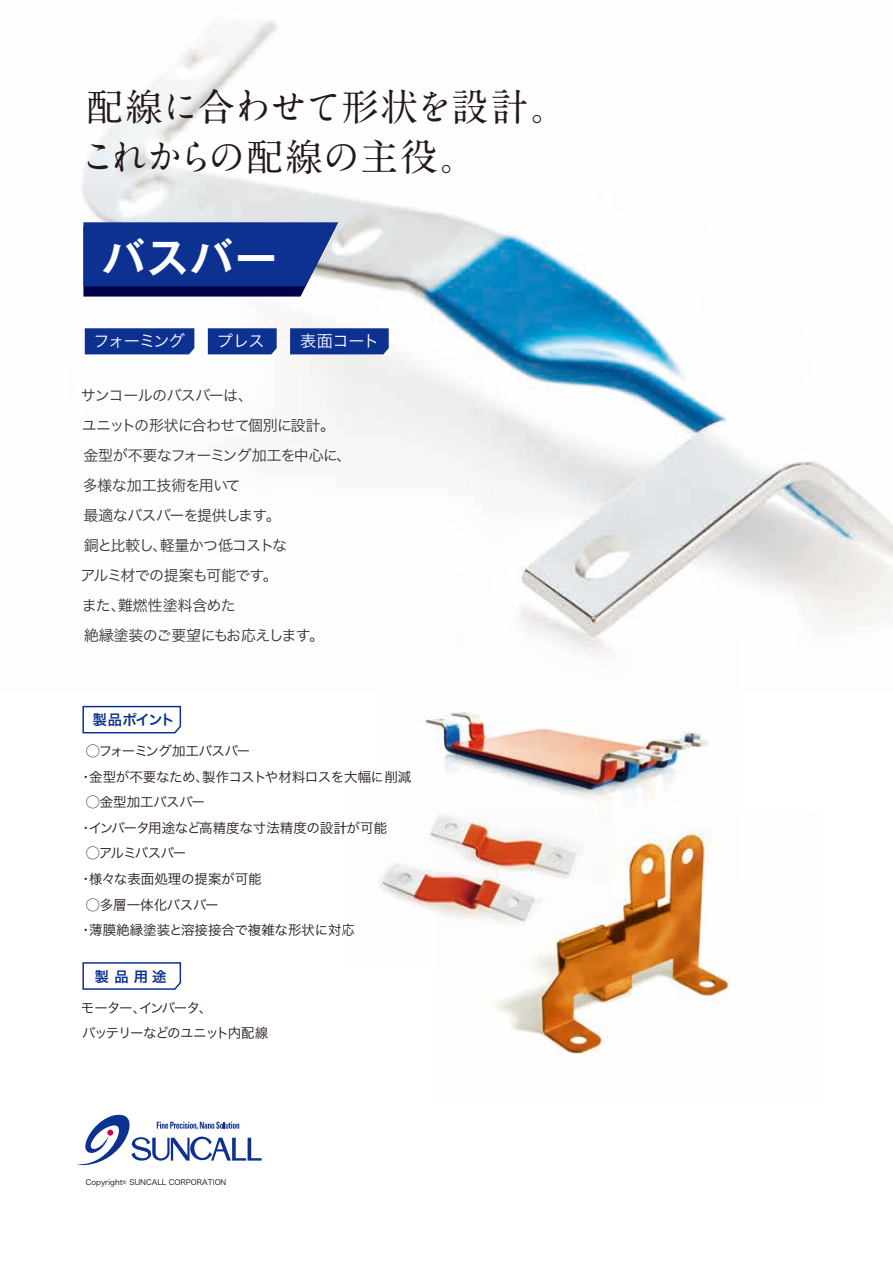
<style>
.page{position:relative;width:893px;height:1263px;background:#fff}
.page>*{position:absolute;margin:0;border:0;box-sizing:border-box;transform-origin:0 0}
.t1{font:700 42px "Gothic MB101 Pr 6 N De";color:#fff}
.t2{font:700 37.5px/49.8px "A1 Mincho Std";letter-spacing:-.035em;color:#231916}
.t3{font:16.2px "Hira Kaku Pro N W3";letter-spacing:-.04em;color:#fff}
.t4{font:15px/30px "Hira Kaku Pro N W3";letter-spacing:-.05em;color:#333433}
.t5{font:14.25px "Hira Kaku Pro N W6";letter-spacing:.045em;color:#0c3190}
.t6{font:13.5px "Hira Kaku Pro N W3";letter-spacing:-.025em;color:#231916}
.t7{font:13.5px "Hira Kaku Pro N W3";color:#231916}
.t8{font:13.5px/25.5px "Hira Kaku Pro N W3";letter-spacing:-.095em;color:#231916}
.t9{font:13.5px "Hira Kaku Pro N W3";letter-spacing:-.045em;color:#231916}
.t10{font:7.5px "Hira Kaku Pro N W3";color:#060202}
</style>
<div class="page">
<img style="left:82px;top:20px;width:811px;height:616px">
<svg style="left:83px;top:222px;width:255px;height:75px;background:#1c3a8e"></svg>
<svg style="left:82px;top:705px;width:100px;height:29px"></svg>
<svg style="left:82px;top:962px;width:100px;height:28px"></svg>
<div style="left:85px;top:328px;width:109px;height:26px;background:#0c3190"></div>
<div style="left:290px;top:328px;width:99px;height:26px;background:#0c3190"></div>
<div style="left:208px;top:328px;width:69px;height:26px;background:#0c3190"></div>
<img style="left:494px;top:879px;width:236px;height:176px">
<img style="left:378px;top:879px;width:235px;height:90px">
<img style="left:381px;top:636px;width:331px;height:243px">
<svg style="left:77px;top:1114px;width:185px;height:51px"></svg>
<h2 class="t2" style="left:79px;top:77px;width:490px">配線に合わせて形状を設計。これからの配線の主役。</h2>
<h1 class="t1" style="left:102px;top:223px;width:176px">バスバー</h1>
<p class="t3" style="left:94px;top:326px;width:93px">フォーミング</p>
<p class="t3" style="left:217px;top:326px;width:49px">プレス</p>
<p class="t3" style="left:300px;top:326px;width:81px">表面コート</p>
<p class="t4" style="left:81px;top:379px;width:272px">サンコールのバスバーは、<br>ユニットの形状に合わせて個別に設計。金型が不要なフォーミング加工を中心に、多様な加工技術を用いて<br>最適なバスバーを提供します。<br>銅と比較し、軽量かつ低コストな<br>アルミ材での提案も可能です。<br>また、難燃性塗料含めた<br>絶縁塗装のご要望にもお応えします。</p>
<p class="t5" style="left:93px;top:707px;width:84px">製品ポイント</p>
<p class="t9" style="left:86px;top:739px;width:166px">◯フォーミング加工バスバー</p>
<p class="t6" style="left:79px;top:765px;width:334px">・金型が不要なため、製作コストや材料ロスを大幅に削減</p>
<p class="t6" style="left:86px;top:790px;width:120px">◯金型加工バスバー</p>
<p class="t6" style="left:79px;top:816px;width:309px">・インバータ用途など高精度な寸法精度の設計が可能</p>
<p class="t8" style="left:86px;top:840px;width:102px">◯アルミバスバー</p>
<p class="t7" style="left:79px;top:867px;width:184px">・様々な表面処理の提案が可能</p>
<p class="t6" style="left:86px;top:892px;width:134px">◯多層一体化バスバー</p>
<p class="t7" style="left:79px;top:918px;width:278px">・薄膜絶縁塗装と溶接接合で複雑な形状に対応</p>
<p class="t5" style="left:95px;top:963px;width:73px">製品用途</p>
<p class="t8" style="left:81px;top:994px;width:189px">モーター、インバータ、<br>バッテリーなどのユニット内配線</p>
<p class="t10" style="left:86px;top:1175px;width:142px">Copyright© SUNCALL CORPORATION</p>
</div>
